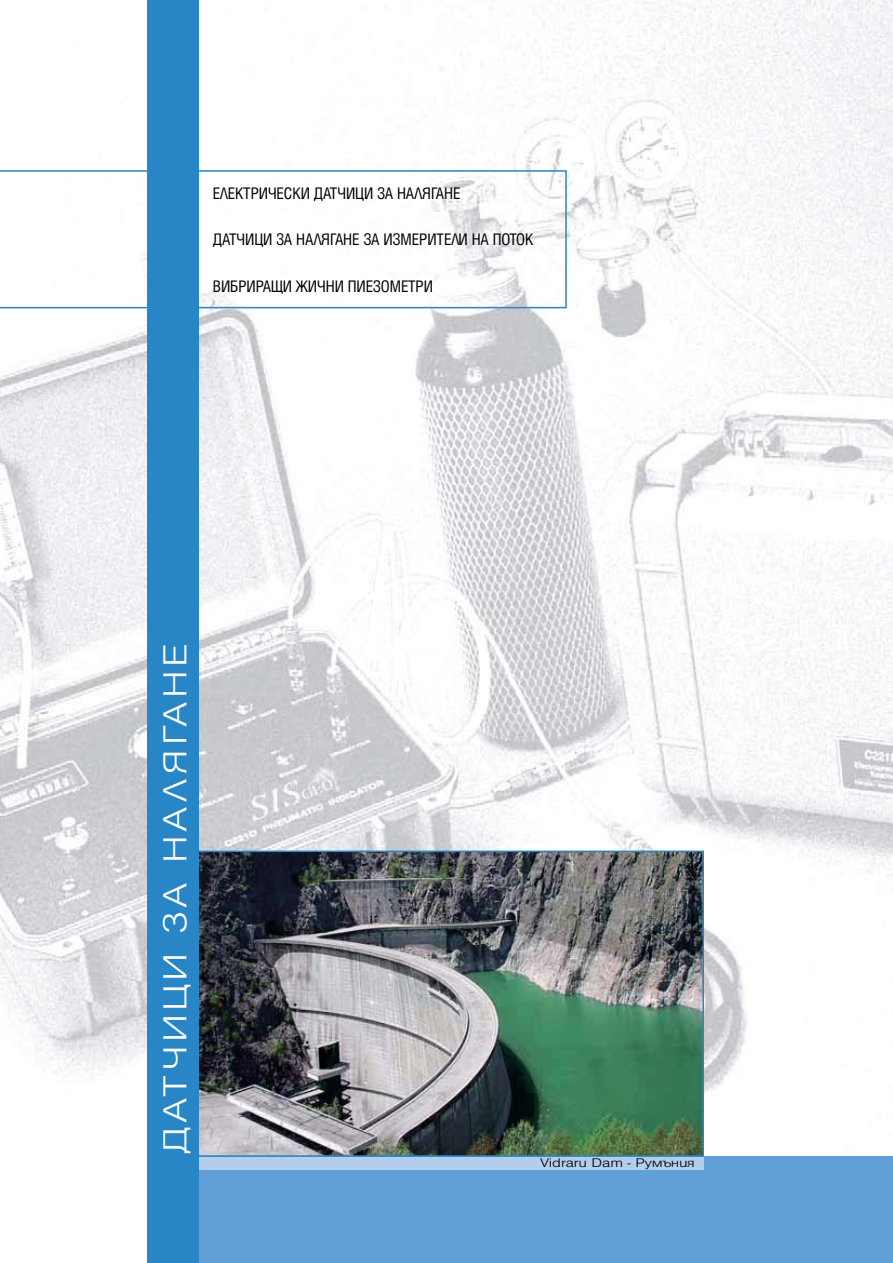
<style>
.page{position:relative;width:893px;height:1263px;background:#fff}
.page>*{position:absolute;margin:0;border:0;box-sizing:border-box;transform-origin:0 0}
.t1{font:300 36px "Helen Bg";letter-spacing:.1em;color:#fff;scale:1.18 1}
.t2{font:condensed 18px "Helen Bg";color:#000}
.t3{font:300 13.5px "Helen Bg";color:#000;scale:1.25 1}
</style>
<div class="page">
<img style="left:0;top:0;width:892px;height:1263px">
<div style="left:197px;top:1157px;width:695px;height:106px;background:#629fd6"></div>
<div style="left:197px;top:1157px;width:507px;height:12px;background:#b3cdeb"></div>
<svg style="left:0;top:170px;width:567px;height:138px"></svg>
<img style="left:199px;top:853px;width:502px;height:301px">
<div style="left:157px;top:850px;width:547px;height:307px;border:2px solid #2886c7"></div>
<div style="left:148px;top:0;width:51px;height:1263px;background:#2886c7"></div>
<p class="t2" style="left:213px;top:183px;width:249px">ЕЛЕКТРИЧЕСКИ ДАТЧИЦИ ЗА НАЛЯГАНЕ</p>
<p class="t2" style="left:213px;top:229px;width:322px">ДАТЧИЦИ ЗА НАЛЯГАНЕ ЗА ИЗМЕРИТЕЛИ НА ПОТОК</p>
<p class="t2" style="left:213px;top:276px;width:222px">ВИБРИРАЩИ ЖИЧНИ ПИЕЗОМЕТРИ</p>
<h1 class="t1" style="left:155px;top:1154px;width:434px;rotate:-90deg">датчици за налягане</h1>
<p class="t3" style="left:540px;top:1155px;width:125px">Vidraru Dam - Румъния</p>
</div>
